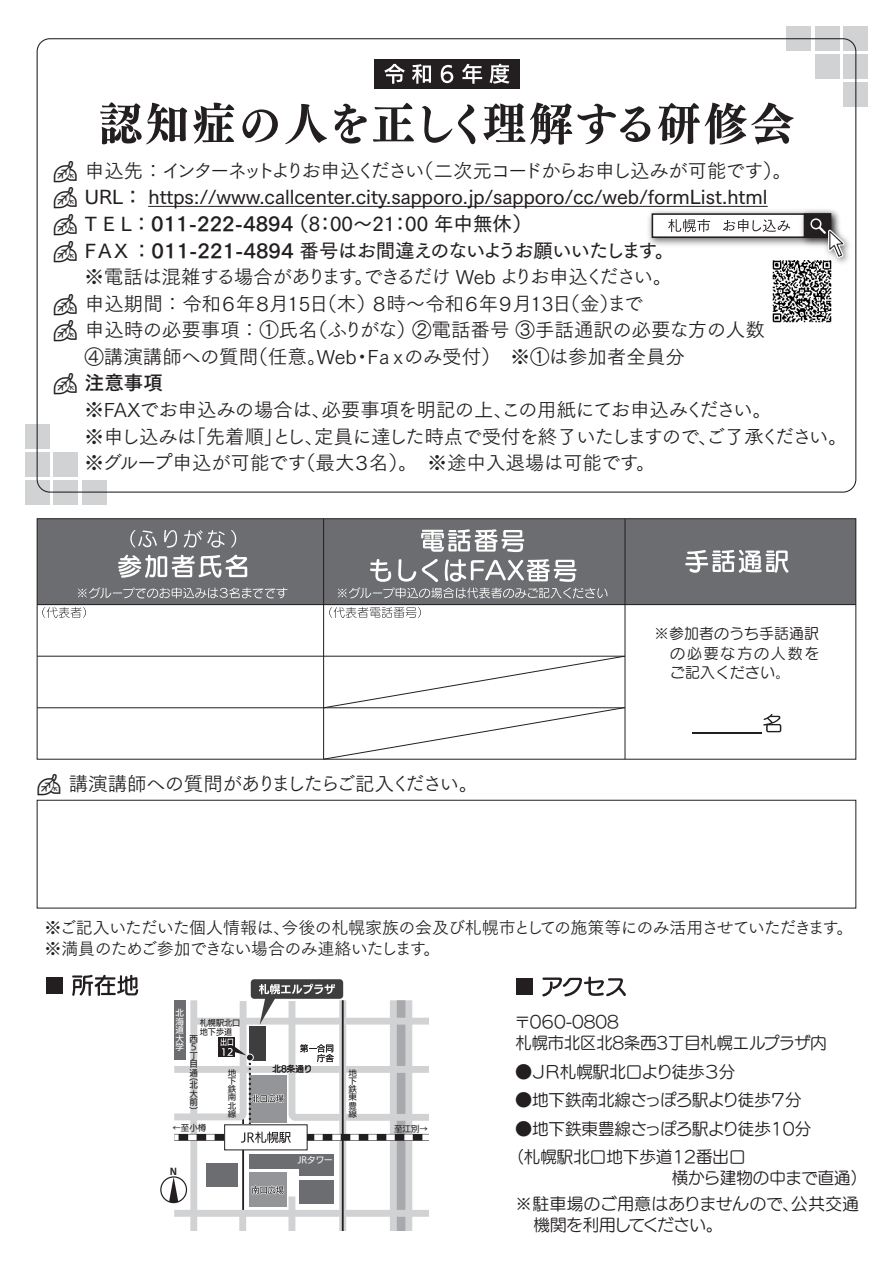
<style>
.page{position:relative;width:893px;height:1263px;background:#fff}
.page>*{position:absolute;margin:0;border:0;box-sizing:border-box;transform-origin:0 0}
.t1{font:19.5px/26.5px "Tsuku Go Pro R";letter-spacing:-.03em;color:#231f20}
.t2{font:19.5px/26.5px "Tsuku Go Pro D";color:#231f20}
.t3{font:19.5px "Tsuku Go Pro R";letter-spacing:-.095em;color:#231f20}
.t4{font:19.5px "Tsuku Go Pro R";letter-spacing:-.05em;color:#231f20}
.t5{font:19.5px "Tsuku Go Pro B";color:#231f20}
.t6{font:16.95px/21px "Tsuku Go Pro R";letter-spacing:-.035em;color:#231f20}
.t7{font:16.5px/21px "UD Marugo Large Pro M";color:#231f20}
.t8{font:16.5px "UD Marugo Large Pro M";letter-spacing:-.025em;color:#231f20}
.t9{font:16.5px "UD Marugo Large Pro M";letter-spacing:-.05em;color:#231f20}
.t10{font:16.5px "UD Marugo Large Pro M";letter-spacing:-.03em;color:#231f20}
.t11{font:15px/19.5px "Seurat Pro M";color:#231f20;text-align:justify}
.t12{font:9.3px "Rodin Pro B";color:#231f20}
.t13{font:8.55px/8.6px "UD Kakugo Large Pro M";color:#231f20}
.t14{font:8.55px/8.6px "UD Kakugo Large Pro M";color:#fff;text-align:justify}
.t15{font:8.55px/9.1px "UD Kakugo Large Pro M";color:#231f20;scale:.95 1}
.t16{font:8.1px/8.1px "UD Kakugo Large Pro M";color:#231f20;text-align:justify;scale:1.04 1}
.s1{font-family:"Tsuku Go Pro B"}
</style>
<div class="page">
<div style="left:37px;top:519px;width:819px;height:86px;background:#6c6d70"></div>
<img style="left:772px;top:261px;width:60px;height:61px">
<div style="left:26px;top:480px;width:24px;height:25px;background:#d1d2d4"></div>
<div style="left:26px;top:452px;width:24px;height:24px;background:#d1d2d4"></div>
<div style="left:26px;top:424px;width:24px;height:24px;background:#d1d2d4"></div>
<div style="left:54px;top:480px;width:24px;height:25px;background:#d1d2d4"></div>
<div style="left:54px;top:452px;width:24px;height:24px;background:#d1d2d4"></div>
<div style="left:82px;top:480px;width:24px;height:25px;background:#d1d2d4"></div>
<div style="left:843px;top:26px;width:24px;height:24px;background:#d1d2d4"></div>
<div style="left:843px;top:54px;width:24px;height:25px;background:#d1d2d4"></div>
<div style="left:843px;top:83px;width:24px;height:24px;background:#d1d2d4"></div>
<div style="left:815px;top:26px;width:24px;height:24px;background:#d1d2d4"></div>
<div style="left:815px;top:54px;width:24px;height:25px;background:#d1d2d4"></div>
<div style="left:787px;top:26px;width:24px;height:24px;background:#d1d2d4"></div>
<div style="left:37px;top:800px;width:819px;height:108px;border:1px solid #231f20"></div>
<hr style="left:323px;top:519px;width:1px;height:240px;background:#231f20">
<hr style="left:625px;top:519px;width:1px;height:240px;background:#231f20">
<hr style="left:37px;top:604px;width:819px;height:1px;background:#231f20">
<img style="left:648px;top:206px;width:148px;height:39px">
<div style="left:652px;top:213px;width:179px;height:25px;background:#fff;border:2px solid #231f20"></div>
<img style="left:796px;top:209px;width:43px;height:37px">
<div style="left:804px;top:213px;width:27px;height:25px;background:#231f20;border:2px solid #231f20"></div>
<img style="left:821px;top:222px;width:36px;height:48px">
<svg style="left:810px;top:218px;width:35px;height:40px"></svg>
<svg style="left:668px;top:219px;width:42px;height:13px"></svg>
<svg style="left:723px;top:219px;width:67px;height:13px"></svg>
<svg style="left:100px;top:102px;width:87px;height:42px"></svg>
<svg style="left:193px;top:103px;width:41px;height:41px"></svg>
<svg style="left:242px;top:109px;width:36px;height:33px"></svg>
<svg style="left:285px;top:104px;width:42px;height:40px"></svg>
<svg style="left:334px;top:104px;width:33px;height:40px"></svg>
<svg style="left:373px;top:103px;width:41px;height:39px"></svg>
<svg style="left:422px;top:106px;width:30px;height:37px"></svg>
<svg style="left:458px;top:104px;width:17px;height:40px"></svg>
<svg style="left:483px;top:103px;width:167px;height:42px"></svg>
<svg style="left:658px;top:103px;width:136px;height:41px"></svg>
<div style="left:374px;top:59px;width:146px;height:30px;background:#231f20"></div>
<svg style="left:384px;top:64px;width:21px;height:20px"></svg>
<svg style="left:412px;top:64px;width:19px;height:20px"></svg>
<svg style="left:441px;top:65px;width:12px;height:18px"></svg>
<svg style="left:462px;top:64px;width:20px;height:20px"></svg>
<svg style="left:489px;top:64px;width:20px;height:20px"></svg>
<svg style="left:42px;top:607px;width:44px;height:11px"></svg>
<svg style="left:130px;top:530px;width:27px;height:17px"></svg>
<svg style="left:164px;top:530px;width:13px;height:18px"></svg>
<svg style="left:184px;top:530px;width:41px;height:17px"></svg>
<svg style="left:231px;top:530px;width:5px;height:17px"></svg>
<svg style="left:118px;top:555px;width:129px;height:23px"></svg>
<svg style="left:421px;top:529px;width:103px;height:23px"></svg>
<svg style="left:763px;top:714px;width:18px;height:18px"></svg>
<hr style="left:692px;top:733px;width:70px;height:1px;background:#231f20">
<svg style="left:685px;top:550px;width:103px;height:23px"></svg>
<svg style="left:329px;top:607px;width:92px;height:11px"></svg>
<svg style="left:338px;top:559px;width:269px;height:39px"></svg>
<svg style="left:78px;top:587px;width:210px;height:11px"></svg>
<div style="left:516px;top:978px;width:17px;height:17px;background:#231f20"></div>
<svg style="left:542px;top:976px;width:84px;height:20px"></svg>
<div style="left:46px;top:977px;width:16px;height:17px;background:#231f20"></div>
<svg style="left:72px;top:975px;width:66px;height:21px"></svg>
<hr style="left:148px;top:206px;width:619px;height:1px;background:#231f20">
<hr style="left:242px;top:1011px;width:2px;height:220px;background:#231f20">
<div style="left:390px;top:1000px;width:22px;height:231px;background:#d1d2d4"></div>
<div style="left:397px;top:1000px;width:8px;height:231px;background:#a8a9ad"></div>
<div style="left:249px;top:1172px;width:37px;height:35px;background:#939598"></div>
<div style="left:249px;top:1155px;width:85px;height:14px;background:#6c6d70"></div>
<div style="left:300px;top:1161px;width:34px;height:15px;background:#6c6d70"></div>
<div style="left:300px;top:1181px;width:34px;height:23px;background:#6c6d70"></div>
<div style="left:206px;top:1163px;width:31px;height:23px;background:#6c6d70"></div>
<div style="left:174px;top:1210px;width:254px;height:7px;background:#d1d2d4"></div>
<div style="left:190px;top:1000px;width:7px;height:231px;background:#d1d2d4"></div>
<div style="left:239px;top:1212px;width:7px;height:19px;background:#d1d2d4"></div>
<div style="left:288px;top:1196px;width:7px;height:35px;background:#d1d2d4"></div>
<svg style="left:339px;top:1143px;width:7px;height:88px"></svg>
<hr style="left:342px;top:1000px;width:2px;height:231px;background:#231f20">
<div style="left:225px;top:1125px;width:82px;height:25px;background:#fff"></div>
<svg style="left:251px;top:1185px;width:33px;height:10px"></svg>
<div style="left:251px;top:979px;width:92px;height:20px;background:#3e3e3f;border-radius:3px"></div>
<svg style="left:169px;top:1178px;width:10px;height:23px"></svg>
<div style="left:160px;top:1176px;width:27px;height:27px;border:1px solid #231f20;border-radius:50%"></div>
<svg style="left:174px;top:984px;width:254px;height:159px"></svg>
<hr style="left:37px;top:656px;width:588px;height:1px;background:#231f20">
<hr style="left:37px;top:707px;width:588px;height:1px;background:#231f20">
<svg style="left:323px;top:655px;width:303px;height:105px"></svg>
<p class="t3" style="left:85px;top:154px;width:709px">申込先：インターネットよりお申込ください（二次元コードからお申し込みが可能です）。</p>
<p class="t2" style="left:85px;top:182px;width:684px">URL： https://www.callcenter.city.sapporo.jp/sapporo/cc/web/formList.html<br>T E L：<span class="s1">011-222-4894</span> （8：00～21：00 年中無休）<br>F A X ：<span class="s1">011-221-4894</span> 番号はお間違えのないようお願いいたします。</p>
<p class="t1" style="left:84px;top:261px;width:682px">※電話は混雑する場合があります。できるだけ Web よりお申込ください。<br>申込期間：令和６年８月15日（木）８時～令和６年９月13日（金）まで<br>申込時の必要事項：①氏名（ふりがな）②電話番号 ③手話通訳の必要な方の人数④講演講師への質問（任意。Web・Fａｘのみ受付）　※①は参加者全員分</p>
<p class="t5" style="left:85px;top:366px;width:79px">注意事項</p>
<p class="t1" style="left:84px;top:394px;width:765px">※FAXでお申込みの場合は、必要事項を明記の上、この用紙にてお申込みください。<br>※申し込みは「先着順」とし、定員に達した時点で受付を終了いたしますので、ご了承ください。※グループ申込が可能です（最大３名）。　※途中入退場は可能です。</p>
<p class="t4" style="left:69px;top:767px;width:411px">講演講師への質問がありましたらご記入ください。</p>
<p class="t11" style="left:670px;top:623px;width:151px;text-indent:-16px">※参加者のうち手話通訳の必要な方の人数をご記入ください。</p>
<p class="t6" style="left:44px;top:915px;width:810px">※ご記入いただいた個人情報は、今後の札幌家族の会及び札幌市としての施策等にのみ活用させていただきます。※満員のためご参加できない場合のみ連絡いたします。</p>
<p class="t14" style="left:176px;top:1009px;width:10px">北海道大学</p>
<p class="t15" style="left:200px;top:1018px;width:44px">札幌駅北口地下歩道</p>
<p class="t16" style="left:228px;top:1068px;width:10px">地下鉄南北線</p>
<p class="t13" style="left:190px;top:1034px;width:10px">西<br>５丁目通</p>
<p class="t13" style="left:190px;top:1072px;width:10px;text-align:justify">（北大前）</p>
<p class="t13" style="left:272px;top:1064px;width:41px">北8条通り</p>
<p class="t16" style="left:348px;top:1068px;width:10px">地下鉄東豊線</p>
<p class="t13" style="left:172px;top:1123px;width:36px">←至小樽</p>
<p class="t13" style="left:394px;top:1124px;width:36px">至江別→</p>
<p class="t12" style="left:170px;top:1165px;width:9px">N</p>
<p class="t14" style="left:297px;top:1155px;width:37px">JRタワー</p>
<p class="t7" style="left:515px;top:1010px;width:314px">〒060-0808<br>札幌市北区北8条西3丁目札幌エルプラザ内</p>
<p class="t9" style="left:516px;top:1057px;width:221px">●ＪＲ札幌駅北口より徒歩３分</p>
<p class="t8" style="left:516px;top:1086px;width:287px">●地下鉄南北線さっぽろ駅より徒歩７分</p>
<p class="t7" style="left:507px;top:1113px;width:305px;line-height:28.5px;text-indent:8px">●地下鉄東豊線さっぽろ駅より徒歩10分（札幌駅北口地下歩道12番出口</p>
<p class="t7" style="left:516px;top:1164px;width:353px;line-height:25.5px;text-indent:156px">横から建物の中まで直通）※駐車場のご用意はありませんので、公共交通</p>
<p class="t10" style="left:534px;top:1210px;width:190px">機関を利用してください。</p>
</div>
